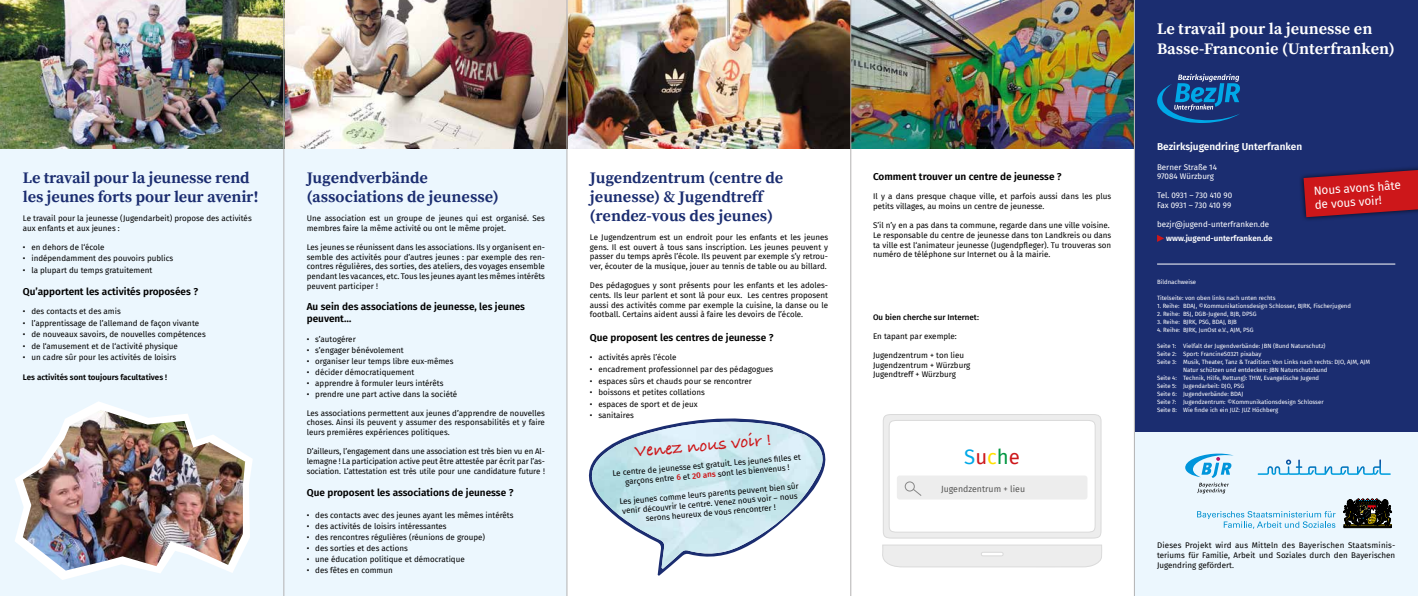
<style>
.page{position:relative;width:1418px;height:596px;background:#fff}
.page>*{position:absolute;margin:0;border:0;box-sizing:border-box;transform-origin:0 0}
.t1{font:20.4px "Fira Sans";color:#cd171a}
.t2{font:700 18.3px "Bradley Hand ITCTT";color:#cd171a}
.t3{font:700 16px/19.2px "Source Serif Pro";color:#1b2d70}
.t4{font:700 16px/19.2px "Source Serif Pro";color:#fff}
.t5{font:11.6px/13.9px "Fira Sans";color:#fff}
.t6{font:600 10px/12px "Fira Sans";color:#000}
.t7{font:600 10px "Fira Sans";color:#fff}
.t8{font:8.8px "Fira Sans";color:#575756}
.t9{font:8px/9.6px "Fira Sans";color:#000;text-align:justify}
.t10{font:8px/9.6px "Fira Sans";color:#fff}
.t11{font:600 8px "Fira Sans";color:#000}
.t12{font:600 8px "Fira Sans";color:#fff}
.t13{font:500 8px "Fira Sans";color:#000}
.t14{font:6px "Fira Sans";color:#fff}
.s1{font-weight:500;color:#cd171a}
.s2{font-weight:600;color:#cd171a}
.s3{color:#00a8e7}
.s4{color:#ffe000}
.s5{color:#009641}
</style>
<div class="page">
<div style="left:1134px;top:0;width:283px;height:595px;background:#1b2d70"></div>
<div style="left:1134px;top:432px;width:283px;height:163px;background:#ecf7fe"></div>
<svg style="left:1157px;top:74px;width:83px;height:49px"></svg>
<svg style="left:1257px;top:459px;width:122px;height:15px"></svg>
<svg style="left:1197px;top:511px;width:138px;height:17px"></svg>
<svg style="left:1343px;top:498px;width:48px;height:29px"></svg>
<svg style="left:1185px;top:453px;width:48px;height:40px"></svg>
<div style="left:0;top:148px;width:567px;height:447px;background:#ecf7fe"></div>
<img style="left:0;top:0;width:1133px;height:148px">
<svg style="left:15px;top:401px;width:238px;height:178px"></svg>
<img style="left:23px;top:409px;width:222px;height:161px">
<svg style="left:657px;top:418px;width:109px;height:157px"></svg>
<img style="left:588px;top:421px;width:238px;height:147px">
<svg style="left:882px;top:544px;width:220px;height:23px;background:#ececec"></svg>
<svg style="left:883px;top:414px;width:218px;height:124px"></svg>
<div style="left:1298px;top:163px;width:119px;height:59px;background:#000;opacity:.75"></div>
<svg style="left:1303px;top:170px;width:114px;height:47px;background:#ac1925"></svg>
<hr style="left:1157px;top:264px;width:238px;height:1px;background:#fff">
<svg style="left:1157px;top:235px;width:7px;height:7px"></svg>
<hr style="left:1134px;top:0;width:1px;height:595px;background:#b3b2b2">
<hr style="left:850px;top:0;width:1px;height:595px;background:#b3b2b2">
<hr style="left:566px;top:0;width:1px;height:595px;background:#b3b2b2">
<hr style="left:283px;top:0;width:1px;height:595px;background:#b3b2b2">
<h3 class="t3" style="left:23px;top:168px;width:237px">Le travail pour la jeunesse rend les jeunes forts pour leur avenir!</h3>
<p class="t9" style="left:23px;top:213px;width:230px">Le travail pour la jeunesse (Jugendarbeit) propose des activités aux enfants et aux jeunes :</p>
<p class="t9" style="left:23px;top:242px;width:83px">• en dehors de l‘école</p>
<p class="t9" style="left:23px;top:253px;width:152px">• indépendamment des pouvoirs publics</p>
<p class="t9" style="left:23px;top:265px;width:131px">• la plupart du temps gratuitement</p>
<p class="t6" style="left:23px;top:284px;width:177px">Qu’apportent les activités proposées ?</p>
<p class="t9" style="left:23px;top:306px;width:99px">• des contacts et des amis</p>
<p class="t9" style="left:23px;top:317px;width:178px">• l’apprentissage de l’allemand de façon vivante</p>
<p class="t9" style="left:23px;top:329px;width:184px">• de nouveaux savoirs, de nouvelles compétences</p>
<p class="t9" style="left:23px;top:341px;width:156px">• de l‘amusement et de l‘activité physique</p>
<p class="t9" style="left:23px;top:352px;width:155px">• un cadre sûr pour les activités de loisirs</p>
<p class="t11" style="left:23px;top:370px;width:146px">Les activités sont toujours facultatives !</p>
<h3 class="t3" style="left:307px;top:168px;width:193px">Jugendverbände (associations de jeunesse)</h3>
<p class="t9" style="left:307px;top:213px;width:240px">Une association est un groupe de jeunes qui est organisé. Ses membres faire la même activité ou ont le même projet.</p>
<p class="t9" style="left:307px;top:242px;width:240px">Les jeunes se réunissent dans les associations. Ils y organisent en&shy;semble des activités pour d’autres jeunes : par exemple des ren&shy;contres régulières, des sorties, des ateliers, des voyages ensemble pendant les vacances, etc. Tous les jeunes ayant les mêmes intérêts peuvent participer !</p>
<p class="t6" style="left:307px;top:300px;width:220px">Au sein des associations de jeunesse, les jeunes peuvent…</p>
<p class="t9" style="left:307px;top:333px;width:50px">• s’autogérer</p>
<p class="t9" style="left:307px;top:344px;width:98px">• s’engager bénévolement</p>
<p class="t9" style="left:307px;top:355px;width:148px">• organiser leur temps libre eux-mêmes</p>
<p class="t9" style="left:307px;top:366px;width:109px">• décider démocratiquement</p>
<p class="t9" style="left:307px;top:377px;width:138px">• apprendre à formuler leurs intérêts</p>
<p class="t9" style="left:307px;top:388px;width:152px">• prendre une part active dans la société</p>
<p class="t9" style="left:307px;top:408px;width:240px">Les associations permettent aux jeunes d’apprendre de nouvelles choses. Ainsi ils peuvent y assumer des responsabilités et y faire leurs premières expériences politiques.</p>
<p class="t9" style="left:307px;top:446px;width:240px">D’ailleurs, l’engagement dans une association est très bien vu en Al&shy;lemagne ! La participation active peut être attestée par écrit par l’as&shy;sociation. L’attestation est très utile pour une candidature future !</p>
<p class="t6" style="left:307px;top:486px;width:208px">Que proposent les associations de jeunesse ?</p>
<p class="t9" style="left:307px;top:510px;width:208px">• des contacts avec des jeunes ayant les mêmes intérêts</p>
<p class="t9" style="left:307px;top:521px;width:141px">• des activités de loisirs intéressantes</p>
<p class="t9" style="left:307px;top:532px;width:180px">• des rencontres régulières (réunions de groupe)</p>
<p class="t9" style="left:307px;top:543px;width:103px">• des sorties et des actions</p>
<p class="t9" style="left:307px;top:554px;width:159px">• une éducation politique et démocratique</p>
<p class="t9" style="left:307px;top:565px;width:88px">• des fêtes en commun</p>
<h3 class="t3" style="left:590px;top:168px;width:195px">Jugendzentrum (centre de jeunesse) &amp; Jugendtreff (rendez-vous des jeunes)</h3>
<p class="t9" style="left:590px;top:232px;width:240px">Le Jugendzentrum est un endroit pour les enfants et les jeunes gens. Il est ouvert à tous sans inscription. Les jeunes peuvent y passer du temps après l’école. Ils peuvent par exemple s’y retrou&shy;ver, écouter de la musique, jouer au tennis de table ou au billard.</p>
<p class="t9" style="left:590px;top:280px;width:240px">Des pédagogues y sont présents pour les enfants et les adoles&shy;cents. Ils leur parlent et sont là pour eux. Les centres proposent aussi des activités comme par exemple la cuisine, la danse ou le football. Certains aident aussi à faire les devoirs de l’école.</p>
<p class="t6" style="left:590px;top:331px;width:185px">Que proposent les centres de jeunesse ?</p>
<p class="t9" style="left:590px;top:352px;width:88px">• activités après l’école</p>
<p class="t9" style="left:590px;top:364px;width:185px">• encadrement professionnel par des pédagogues</p>
<p class="t9" style="left:590px;top:375px;width:163px">• espaces sûrs et chauds pour se rencontrer</p>
<p class="t9" style="left:590px;top:387px;width:116px">• boissons et petites collations</p>
<p class="t9" style="left:590px;top:399px;width:109px">• espaces de sport et de jeux</p>
<p class="t9" style="left:590px;top:410px;width:45px">• sanitaires</p>
<h2 class="t2" style="left:633px;top:437px;width:139px;rotate:-5deg">Venez nous voir !</h2>
<p class="t9" style="left:612px;top:468px;width:190px;text-align:center;rotate:-5deg">Le centre de jeunesse est gratuit. Les jeunes fi lles et garçons entre <span class="s1">6</span> et <span class="s2">20 ans</span> sont les bienvenus !</p>
<p class="t9" style="left:619px;top:496px;width:181px;text-align:center;rotate:-5deg">Les jeunes comme leurs parents peuvent bien sûr venir découvrir le centre. Venez nous voir – nous serons heureux de vous rencontrer !</p>
<p class="t6" style="left:873px;top:170px;width:190px">Comment trouver un centre de jeunesse ?</p>
<p class="t9" style="left:873px;top:191px;width:240px">Il y a dans presque chaque ville, et parfois aussi dans les plus petits villages, au moins un centre de jeunesse.</p>
<p class="t9" style="left:873px;top:220px;width:240px;text-align:left">S’il n’y en a pas dans ta commune, regarde dans une ville voisine.<br>Le responsable du centre de jeunesse dans ton Landkreis ou dans ta ville est l‘animateur jeunesse (Jugendpfleger). Tu trouveras son numéro de téléphone sur Internet ou à la mairie.</p>
<p class="t13" style="left:873px;top:310px;width:107px">Ou bien cherche sur Internet:</p>
<p class="t9" style="left:873px;top:331px;width:85px">En tapant par exemple:</p>
<p class="t9" style="left:873px;top:350px;width:99px;text-align:left">Jugendzentrum + ton lieu<br>Jugendzentrum + Würzburg<br>Jugendtreff + Würzburg</p>
<h1 class="t1" style="left:964px;top:441px;width:57px"><span class="s3">S</span>u<span class="s4">c</span><span class="s5">h</span>e</h1>
<p class="t8" style="left:941px;top:481px;width:86px">Jugendzentrum + lieu</p>
<h3 class="t4" style="left:1157px;top:20px;width:239px">Le travail pour la jeunesse en<br>Basse-Franconie (Unterfranken)</h3>
<p class="t7" style="left:1157px;top:139px;width:147px">Bezirksjugendring Unterfranken</p>
<p class="t10" style="left:1157px;top:162px;width:61px">Berner Straße 14<br>97084 Würzburg</p>
<p class="t10" style="left:1157px;top:190px;width:77px">Tel. 0931 – 730 410 90<br>Fax 0931 – 730 410 99</p>
<p class="t10" style="left:1157px;top:219px;width:114px">bezjr@jugend-unterfranken.de</p>
<p class="t12" style="left:1166px;top:231px;width:108px">www.jugend-unterfranken.de</p>
<h3 class="t5" style="left:1313px;top:183px;width:89px;rotate:-4deg">Nous avons hâte de vous voir!</h3>
<p class="t14" style="left:1157px;top:277px;width:41px">Bildnachweise</p>
<p class="t14" style="left:1157px;top:293px;width:120px">Titelseite: von oben links nach unten rechts</p>
<p class="t14" style="left:1157px;top:301px;width:195px">1. Reihe: BDAJ, ©Kommunikationsdesign Schlosser, BJRK, Fischerjugend</p>
<p class="t14" style="left:1157px;top:309px;width:101px">2. Reihe: BSJ, DGB-Jugend, BJB, DPSG</p>
<p class="t14" style="left:1157px;top:317px;width:81px">3. Reihe: BJRK, PSG, BDAJ, BJB</p>
<p class="t14" style="left:1157px;top:325px;width:98px">4. Reihe: BJRK, JunOst e.V., AJM, PSG</p>
<p class="t14" style="left:1157px;top:341px;width:170px">Seite 1: Vielfalt der Jugendverbände: JBN (Bund Naturschutz)</p>
<p class="t14" style="left:1157px;top:349px;width:106px">Seite 2: Sport: FrancineS0321 pixabay</p>
<p class="t14" style="left:1157px;top:357px;width:214px">Seite 3: Musik, Theater, Tanz &amp; Tradition: Von Links nach rechts: DJO, AJM, AJM</p>
<p class="t14" style="left:1183px;top:365px;width:146px">Natur schützen und entdecken: JBN Naturschutzbund</p>
<p class="t14" style="left:1157px;top:373px;width:163px">Seite 4: Technik, Hilfe, Rettung): THW, Evangelische Jugend</p>
<p class="t14" style="left:1157px;top:381px;width:89px">Seite 5: Jugendarbeit: DJO, PSG</p>
<p class="t14" style="left:1157px;top:389px;width:88px">Seite 6: Jugendverbände: BDAJ</p>
<p class="t14" style="left:1157px;top:397px;width:168px">Seite 7: Jugendzentrum: ©Kommunikationsdesign Schlosser</p>
<p class="t14" style="left:1157px;top:405px;width:123px">Seite 8: Wie finde ich ein JUZ: JUZ Höchberg</p>
<p class="t9" style="left:1157px;top:540px;width:240px">Dieses Projekt wird aus Mitteln des Bayerischen Staatsminis&shy;teriums für Familie, Arbeit und Soziales durch den Bayerischen Jugendring gefördert.</p>
</div>
